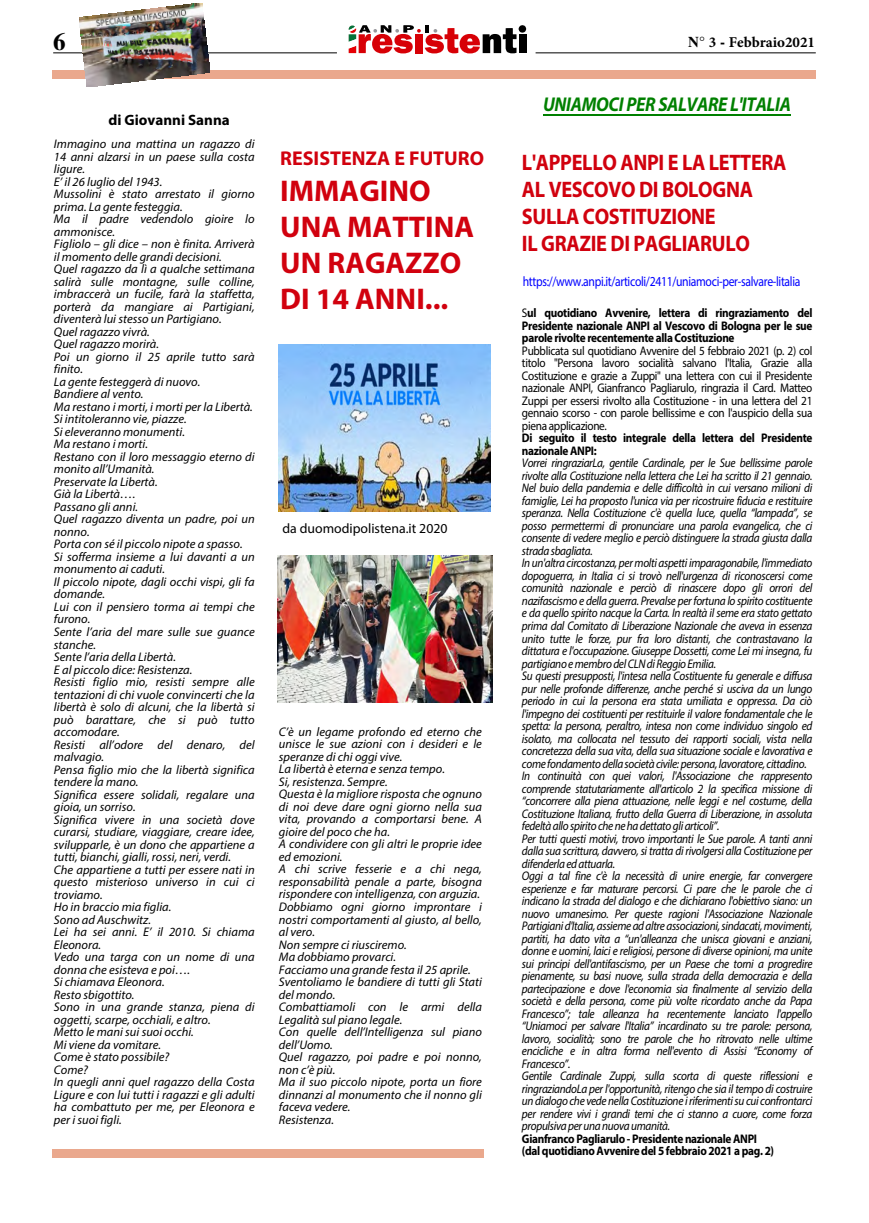
<style>
.page{position:relative;width:869px;height:1223px;background:#fff}
.page>*{position:absolute;margin:0;border:0;box-sizing:border-box;transform-origin:0 0}
.t1{font:700 30px/36px "Myriad Pro";color:#d1010e}
.t2{font:700 25px "Times LT Std";color:#000}
.t3{font:700 22.5px/27px "Myriad Pro";letter-spacing:-.015em;color:#d1010e;scale:.9 1}
.t4{font:italic 700 20px "Myriad Pro";letter-spacing:-.015em;color:#008000;scale:.9 1}
.t5{font:700 20px "Myriad Pro";color:#d1010e}
.t6{font:700 15px "Minion Pro";color:#000}
.t7{font:700 15px "Myriad Pro";color:#000}
.t8{font:13.75px "Myriad Pro";letter-spacing:-.025em;color:#00f;scale:.85 1}
.t9{font:13.75px "Myriad Pro";color:#000}
.t10{font:italic 12.5px/12.5px "Myriad Pro";letter-spacing:-.03em;color:#000;scale:.9 1}
.t11{font:italic 12.5px/12.5px "Myriad Pro";color:#000}
.t12{font:12.5px/12.5px "Myriad Pro";letter-spacing:-.03em;color:#000;text-align:justify;scale:.9 1}
.t13{font:700 12.5px/12.5px "Myriad Pro";letter-spacing:-.03em;color:#000;scale:.9 1}
.s1{font-family:"Times LT Std"}
.s2{font-weight:400}
</style>
<div class="page">
<hr style="left:53px;top:53px;width:284px;height:1px;background:#000">
<hr style="left:535px;top:53px;width:280px;height:1px;background:#000">
<div style="left:52px;top:71px;width:763px;height:8px;background:#eaa88d"></div>
<div style="left:518px;top:34px;width:8px;height:19px;background:#000"></div>
<svg style="left:348px;top:25px;width:169px;height:29px"></svg>
<div style="left:518px;top:25px;width:8px;height:8px;background:#000;border-radius:50%"></div>
<div style="left:53px;top:1149px;width:430px;height:8px;background:#eaa88d"></div>
<hr style="left:543px;top:115px;width:247px;height:1px;background:#008000">
<img style="left:79px;top:3px;width:130px;height:84px">
<img style="left:279px;top:344px;width:211px;height:167px">
<img style="left:277px;top:555px;width:215px;height:147px">
<h2 class="t2" style="left:53px;top:26px;width:14px">6</h2>
<p class="t6" style="left:687px;top:31px;width:128px"><span class="s1">N°</span> 3 <span class="s1">-</span> Febbraio2021</p>
<p class="t7" style="left:108px;top:110px;width:123px">di Giovanni Sanna</p>
<p class="t11" style="left:54px;top:138px;width:202px">Immagino una mattina un ragazzo di<br>14 anni alzarsi in un paese sulla costa ligure.<br>E’ il 26 luglio del 1943.<br>Mussolini è stato arrestato il giorno prima. La gente festeggia.<br>Ma il padre vedendolo gioire lo ammonisce.<br>Figliolo – gli dice – non è finita. Arriverà il momento delle grandi decisioni.<br>Quel ragazzo da lì a qualche settimana salirà sulle montagne, sulle colline, imbraccerà un fucile, farà la staffetta, porterà da mangiare ai Partigiani, diventerà lui stesso un Partigiano.<br>Quel ragazzo vivrà.<br>Quel ragazzo morirà.<br>Poi un giorno il 25 aprile tutto sarà finito.<br>La gente festeggerà di nuovo.<br>Bandiere al vento.<br>Ma restano i morti, i morti per la Libertà.<br>Si intitoleranno vie, piazze.<br>Si eleveranno monumenti.<br>Ma restano i morti.<br>Restano con il loro messaggio eterno di monito all’Umanità.<br>Preservate la Libertà.<br>Già la Libertà….<br>Passano gli anni.<br>Quel ragazzo diventa un padre, poi un nonno.<br>Porta con sé il piccolo nipote a spasso.<br>Si sofferma insieme a lui davanti a un monumento ai caduti.<br>Il piccolo nipote, dagli occhi vispi, gli fa domande.<br>Lui con il pensiero torma ai tempi che furono.<br>Sente l’aria del mare sulle sue guance stanche.<br>Sente l’aria della Libertà.<br>E al piccolo dice: Resistenza.<br>Resisti figlio mio, resisti sempre alle tentazioni di chi vuole convincerti che la libertà è solo di alcuni, che la libertà si può barattare, che si può tutto accomodare.<br>Resisti all’odore del denaro, del malvagio.<br>Pensa figlio mio che la libertà significa tendere la mano.<br>Significa essere solidali, regalare una gioia, un sorriso.<br>Significa vivere in una società dove curarsi, studiare, viaggiare, creare idee, svilupparle, è un dono che appartiene a tutti, bianchi, gialli, rossi, neri, verdi.<br>Che appartiene a tutti per essere nati in questo misterioso universo in cui ci troviamo.<br>Ho in braccio mia figlia.<br>Sono ad Auschwitz.<br>Lei ha sei anni. E’ il 2010. Si chiama<br>Eleonora.<br>Vedo una targa con un nome di una donna che esisteva e poi….<br>Si chiamava Eleonora.<br>Resto sbigottito.<br>Sono in una grande stanza, piena di oggetti, scarpe, occhiali, e altro.<br>Metto le mani sui suoi occhi.<br>Mi viene da vomitare.<br>Come è stato possibile?<br>Come?<br>In quegli anni quel ragazzo della Costa<br>Ligure e con lui tutti i ragazzi e gli adulti ha combattuto per me, per Eleonora e per i suoi figli.</p>
<h3 class="t5" style="left:280px;top:145px;width:205px">RESISTENZA E FUTURO</h3>
<h1 class="t1" style="left:280px;top:172px;width:195px">IMMAGINO<br>UNA MATTINA<br>UN RAGAZZO<br>DI 14 ANNI...</h1>
<p class="t9" style="left:282px;top:520px;width:166px">da duomodipolistena.it 2020</p>
<p class="t11" style="left:279px;top:725px;width:204px">C’è un legame profondo ed eterno che unisce le sue azioni con i desideri e le speranze di chi oggi vive.<br>La libertà è eterna e senza tempo.<br>Si, resistenza. Sempre.<br>Questa è la migliore risposta che ognuno di noi deve dare ogni giorno nella sua vita, provando a comportarsi bene. A gioire del poco che ha.<br>A condividere con gli altri le proprie idee ed emozioni.<br>A chi scrive fesserie e a chi nega, responsabilità penale a parte, bisogna rispondere con intelligenza, con arguzia.<br>Dobbiamo ogni giorno improntare i nostri comportamenti al giusto, al bello, al vero.<br>Non sempre ci riusciremo.<br>Ma dobbiamo provarci.<br>Facciamo una grande festa il 25 aprile.<br>Sventoliamo le bandiere di tutti gli Stati del mondo.<br>Combattiamoli con le armi della<br>Legalità sul piano legale.<br>Con quelle dell’Intelligenza sul piano dell’Uomo.<br>Quel ragazzo, poi padre e poi nonno, non c’è più.<br>Ma il suo piccolo nipote, porta un fiore dinnanzi al monumento che il nonno gli faceva vedere.<br>Resistenza.</p>
<h3 class="t4" style="left:543px;top:92px;width:276px">UNIAMOCI PER SALVARE L'ITALIA</h3>
<h3 class="t3" style="left:521px;top:148px;width:295px">L'APPELLO ANPI E LA LETTERA<br>AL VESCOVO DI BOLOGNA<br>SULLA COSTITUZIONE<br>IL GRAZIE DI PAGLIARULO</h3>
<p class="t8" style="left:522px;top:273px;width:328px">https://www.anpi.it/articoli/2411/uniamoci-per-salvare-litalia</p>
<p class="t13" style="left:521px;top:306px;width:324px;text-align:justify"><span class="s2">S</span>ul quotidiano Avvenire, lettera di ringraziamento del Presidente nazionale ANPI al Vescovo di Bologna per le sue parole rivolte recentemente alla Costituzione</p>
<p class="t12" style="left:521px;top:344px;width:324px">Pubblicata sul quotidiano Avvenire del 5 febbraio 2021 (p. 2) col titolo "Persona lavoro socialità salvano l'Italia, Grazie alla Costituzione e grazie a Zuppi" una lettera con cui il Presidente nazionale ANPI, Gianfranco Pagliarulo, ringrazia il Card. Matteo Zuppi per essersi rivolto alla Costituzione - in una lettera del 21 gennaio scorso - con parole bellissime e con l'auspicio della sua piena applicazione.</p>
<p class="t13" style="left:521px;top:431px;width:324px">Di seguito il testo integrale della lettera del Presidente nazionale ANPI:</p>
<p class="t10" style="left:521px;top:457px;width:324px">Vorrei ringraziarLa, gentile Cardinale, per le Sue bellissime parole rivolte alla Costituzione nella lettera che Lei ha scritto il 21 gennaio.<br>Nel buio della pandemia e delle difficoltà in cui versano milioni di famiglie, Lei ha proposto l'unica via per ricostruire fiducia e restituire speranza. Nella Costituzione c'è quella luce, quella “lampada”, se posso permettermi di pronunciare una parola evangelica, che ci consente di vedere meglio e perciò distinguere la strada giusta dalla strada sbagliata.<br>In un'altra circostanza, per molti aspetti imparagonabile, l'immediato dopoguerra, in Italia ci si trovò nell'urgenza di riconoscersi come comunità nazionale e perciò di rinascere dopo gli orrori del nazifascismo e della guerra. Prevalse per fortuna lo spirito costituente e da quello spirito nacque la Carta. In realtà il seme era stato gettato prima dal Comitato di Liberazione Nazionale che aveva in essenza unito tutte le forze, pur fra loro distanti, che contrastavano la dittatura e l'occupazione. Giuseppe Dossetti, come Lei mi insegna, fu partigiano e membro del CLN di Reggio Emilia.<br>Su questi presupposti, l'intesa nella Costituente fu generale e diffusa pur nelle profonde differenze, anche perché si usciva da un lungo periodo in cui la persona era stata umiliata e oppressa. Da ciò l'impegno dei costituenti per restituirle il valore fondamentale che le spetta: la persona, peraltro, intesa non come individuo singolo ed isolato, ma collocata nel tessuto dei rapporti sociali, vista nella concretezza della sua vita, della sua situazione sociale e lavorativa e come fondamento della società civile: persona, lavoratore, cittadino.<br>In continuità con quei valori, l'Associazione che rappresento comprende statutariamente all'articolo 2 la specifica missione di “concorrere alla piena attuazione, nelle leggi e nel costume, della Costituzione Italiana, frutto della Guerra di Liberazione, in assoluta fedeltà allo spirito che ne ha dettato gli articoli”.<br>Per tutti questi motivi, trovo importanti le Sue parole. A tanti anni dalla sua scrittura, davvero, si tratta di rivolgersi alla Costituzione per difenderla ed attuarla.<br>Oggi a tal fine c'è la necessità di unire energie, far convergere esperienze e far maturare percorsi. Ci pare che le parole che ci indicano la strada del dialogo e che dichiarano l'obiettivo siano: un nuovo umanesimo. Per queste ragioni l'Associazione Nazionale Partigiani d'Italia, assieme ad altre associazioni, sindacati, movimenti, partiti, ha dato vita a “un'alleanza che unisca giovani e anziani, donne e uomini, laici e religiosi, persone di diverse opinioni, ma unite sui principi dell'antifascismo, per un Paese che torni a progredire pienamente, su basi nuove, sulla strada della democrazia e della partecipazione e dove l'economia sia finalmente al servizio della società e della persona, come più volte ricordato anche da Papa Francesco”; tale alleanza ha recentemente lanciato l'appello “Uniamoci per salvare l'Italia” incardinato su tre parole: persona, lavoro, socialità; sono tre parole che ho ritrovato nelle ultime encicliche e in altra forma nell'evento di Assisi “Economy of Francesco”.<br>Gentile Cardinale Zuppi, sulla scorta di queste riflessioni e ringraziandoLa per l'opportunità, ritengo che sia il tempo di costruire un dialogo che vede nella Costituzione i riferimenti su cui confrontarci per rendere vivi i grandi temi che ci stanno a cuore, come forza propulsiva per una nuova umanità.</p>
<p class="t13" style="left:521px;top:1131px;width:281px">Gianfranco Pagliarulo - Presidente nazionale ANPI (dal quotidiano Avvenire del 5 febbraio 2021 a pag. 2)</p>
</div>
